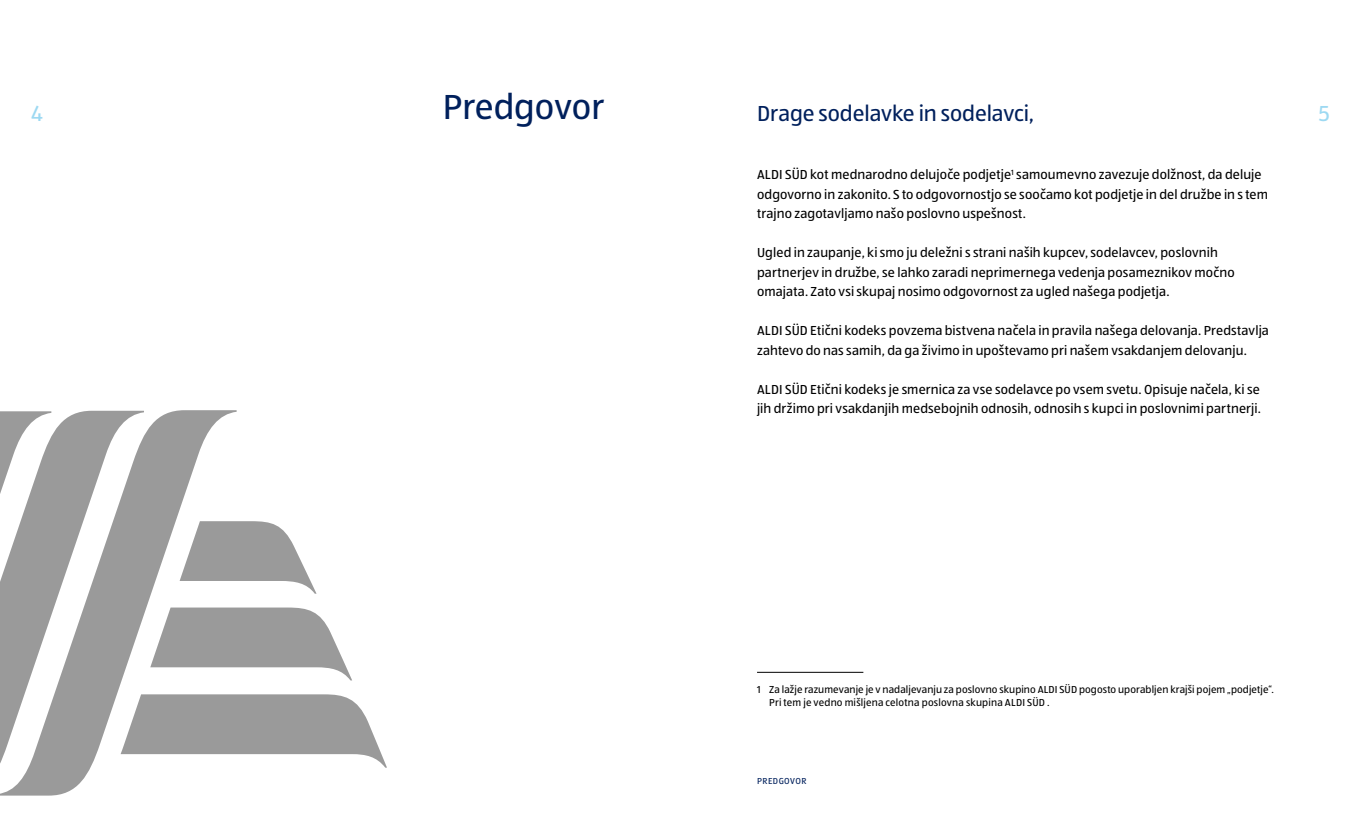
<style>
.page{position:relative;width:1361px;height:817px;background:#fff}
.page>*{position:absolute;margin:0;border:0;box-sizing:border-box;transform-origin:0 0}
.t1{font:36px "ALDISUEDOT";color:#00205c}
.t2{font:22.5px "ALDISUEDOT";letter-spacing:-.005em;color:#00205c}
.t3{font:22.5px "ALDISUEDOT";color:#9dd9f2}
.t4{font:13.5px/19.5px "ALDISUEDOT";letter-spacing:.01em;color:#000}
.t5{font:10.5px/12.6px "ALDISUEDOT";letter-spacing:.01em;color:#000}
.t6{font:9px "ALDISUEDOT";letter-spacing:.05em;color:#00205c}
</style>
<div class="page">
<hr style="left:757px;top:671px;width:106px;height:1px;background:#000">
<svg style="left:51px;top:410px;width:186px;height:385px;fill:#9a9a9a"></svg>
<svg style="left:0;top:411px;width:51px;height:385px"></svg>
<svg style="left:180px;top:521px;width:136px;height:72px"></svg>
<svg style="left:150px;top:607px;width:202px;height:73px"></svg>
<svg style="left:121px;top:694px;width:266px;height:73px"></svg>
<h2 class="t3" style="left:31px;top:98px;width:13px">4</h2>
<h1 class="t1" style="left:443px;top:84px;width:162px">Predgovor</h1>
<h2 class="t2" style="left:757px;top:98px;width:279px">Drage sodelavke in sodelavci,</h2>
<p class="t4" style="left:757px;top:164px;width:512px">ALDI SÜD kot mednarodno delujoče podjetje<sup>1</sup> samoumevno zavezuje dolžnost, da deluje odgovorno in zakonito. S to odgovornostjo se soočamo kot podjetje in del družbe in s tem trajno zagotavljamo našo poslovno uspešnost.</p>
<p class="t4" style="left:757px;top:242px;width:479px">Ugled in zaupanje, ki smo ju deležni s strani naših kupcev, sodelavcev, poslovnih partnerjev in družbe, se lahko zaradi neprimernega vedenja posameznikov močno omajata. Zato vsi skupaj nosimo odgovornost za ugled našega podjetja.</p>
<p class="t4" style="left:757px;top:320px;width:513px">ALDI SÜD Etični kodeks povzema bistvena načela in pravila našega delovanja. Predstavlja zahtevo do nas samih, da ga živimo in upoštevamo pri našem vsakdanjem delovanju.</p>
<p class="t4" style="left:757px;top:379px;width:505px">ALDI SÜD Etični kodeks je smernica za vse sodelavce po vsem svetu. Opisuje načela, ki se jih držimo pri vsakdanjih medsebojnih odnosih, odnosih s kupci in poslovnimi partnerji.</p>
<h2 class="t3" style="left:1318px;top:98px;width:13px">5</h2>
<p class="t5" style="left:769px;top:683px;width:506px;text-indent:-12px">1 Za lažje razumevanje je v nadaljevanju za poslovno skupino ALDI SÜD pogosto uporabljen krajši pojem „podjetje“.<br>Pri tem je vedno mišljena celotna poslovna skupina ALDI SÜD .</p>
<p class="t6" style="left:757px;top:775px;width:51px">PREDGOVOR</p>
</div>
